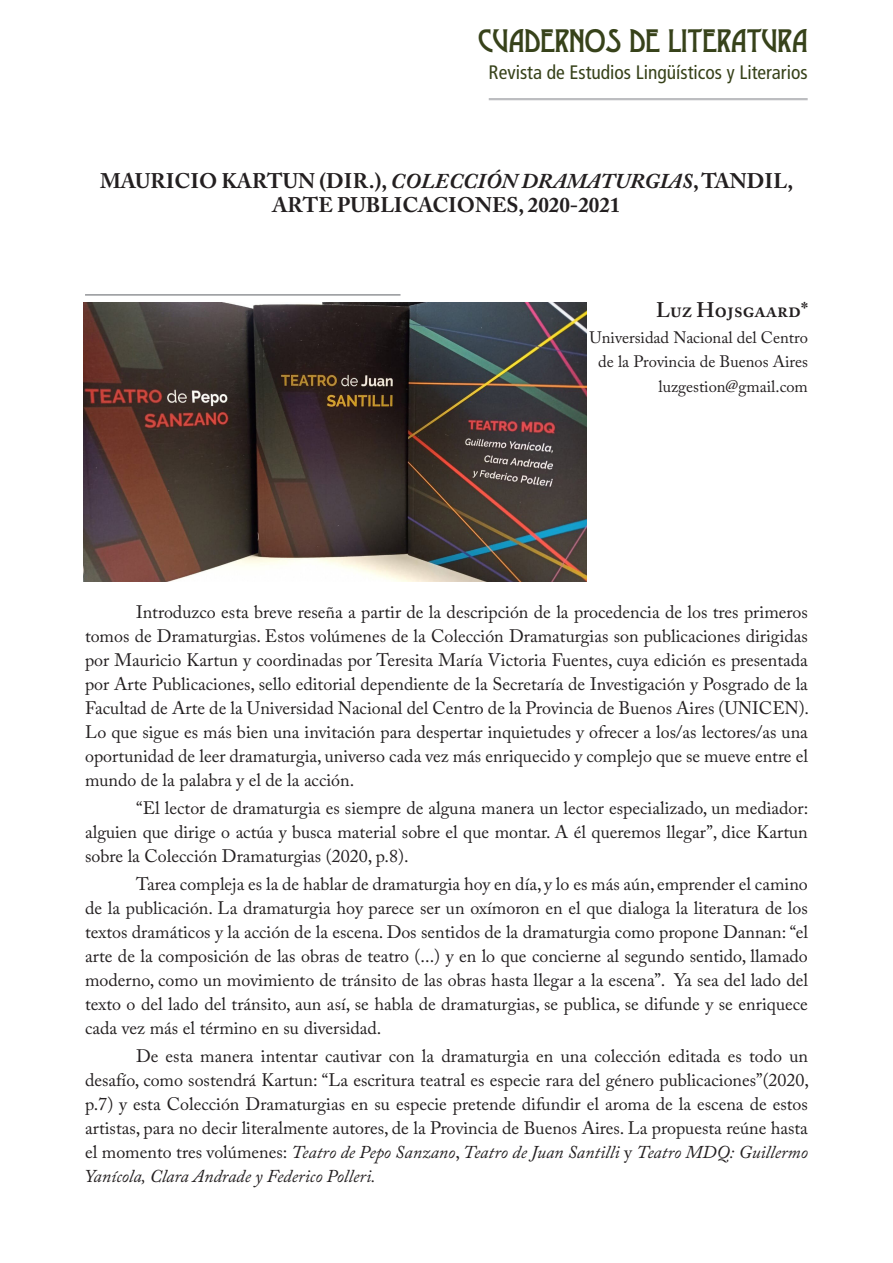
<style>
.page{position:relative;width:893px;height:1263px;background:#fff}
.page>*{position:absolute;margin:0;border:0;box-sizing:border-box;transform-origin:0 0}
.t1{font:30px "OPTI Lago Caps";color:#37421a}
.titulos2{font:700 21px/24px "Adobe Caslon Pro";color:#231f20;text-align:center}
.Autor{font:600 21px "Adobe Caslon Pro";color:#231f20}
.t2{font:condensed 19.5px "Frutiger";color:#37421a}
.textos2{font:18px/24px "Adobe Caslon Pro";color:#231f20;text-align:justify}
.texto-Palabras_Clave{font:16.5px/24px "Adobe Caslon Pro";color:#231f20;text-align:center}
.s1{font-style:italic}
</style>
<div class="page">
<hr style="left:489px;top:98px;width:319px;height:2px;background:#bcbdc0">
<hr style="left:85px;top:294px;width:315px;height:2px;background:#939598">
<img style="left:84px;top:302px;width:503px;height:280px">
<p class="t1" style="left:478px;top:21px;width:331px">CUADERNOS DE LITERATURA</p>
<p class="t2" style="left:489px;top:61px;width:321px">Revista de Estudios Lingüísticos y Literarios</p>
<p class="titulos2" style="left:100px;top:168px;width:695px">MAURICIO KARTUN (DIR.), <span class="s1">COLECCIÓN DRAMATURGIAS</span>, TANDIL,<br>ARTE PUBLICACIONES, 2020-2021</p>
<p class="Autor" style="left:656px;top:298px;width:153px">Luz Hojsgaard*</p>
<p class="texto-Palabras_Clave" style="left:590px;top:326px;width:220px">Universidad Nacional del Centro de la Provincia de Buenos Aires</p>
<p class="texto-Palabras_Clave" style="left:658px;top:374px;width:151px">luzgestion@gmail.com</p>
<p class="textos2" style="left:85px;top:599px;width:726px;text-indent:51px">Introduzco esta breve reseña a partir de la descripción de la procedencia de los tres primeros tomos de Dramaturgias. Estos volúmenes de la Colección Dramaturgias son publicaciones dirigidas por Mauricio Kartun y coordinadas por Teresita María Victoria Fuentes, cuya edición es presentada por Arte Publicaciones, sello editorial dependiente de la Secretaría de Investigación y Posgrado de la Facultad de Arte de la Universidad Nacional del Centro de la Provincia de Buenos Aires (UNICEN).<br>Lo que sigue es más bien una invitación para despertar inquietudes y ofrecer a los/as lectores/as una oportunidad de leer dramaturgia, universo cada vez más enriquecido y complejo que se mueve entre el mundo de la palabra y el de la acción.</p>
<p class="textos2" style="left:85px;top:796px;width:725px;text-indent:51px">“El lector de dramaturgia es siempre de alguna manera un lector especializado, un mediador: alguien que dirige o actúa y busca material sobre el que montar. A él queremos llegar”, dice Kartun sobre la Colección Dramaturgias (2020, p.8).</p>
<p class="textos2" style="left:85px;top:872px;width:724px;text-indent:51px">Tarea compleja es la de hablar de dramaturgia hoy en día, y lo es más aún, emprender el camino de la publicación. La dramaturgia hoy parece ser un oxímoron en el que dialoga la literatura de los textos dramáticos y la acción de la escena. Dos sentidos de la dramaturgia como propone Dannan: “el arte de la composición de las obras de teatro (...) y en lo que concierne al segundo sentido, llamado moderno, como un movimiento de tránsito de las obras hasta llegar a la escena”. Ya sea del lado del texto o del lado del tránsito, aun así, se habla de dramaturgias, se publica, se difunde y se enriquece cada vez más el término en su diversidad.</p>
<p class="textos2" style="left:85px;top:1044px;width:726px;text-indent:51px">De esta manera intentar cautivar con la dramaturgia en una colección editada es todo un desafío, como sostendrá Kartun: “La escritura teatral es especie rara del género publicaciones”(2020, p.7) y esta Colección Dramaturgias en su especie pretende difundir el aroma de la escena de estos artistas, para no decir literalmente autores, de la Provincia de Buenos Aires. La propuesta reúne hasta el momento tres volúmenes: <span class="s1">Teatro de Pepo Sanzano</span>, <span class="s1">Teatro de Juan Santilli</span> y <span class="s1">Teatro MDQ: Guillermo Yanícola, Clara Andrade y Federico Polleri.</span></p>
</div>
